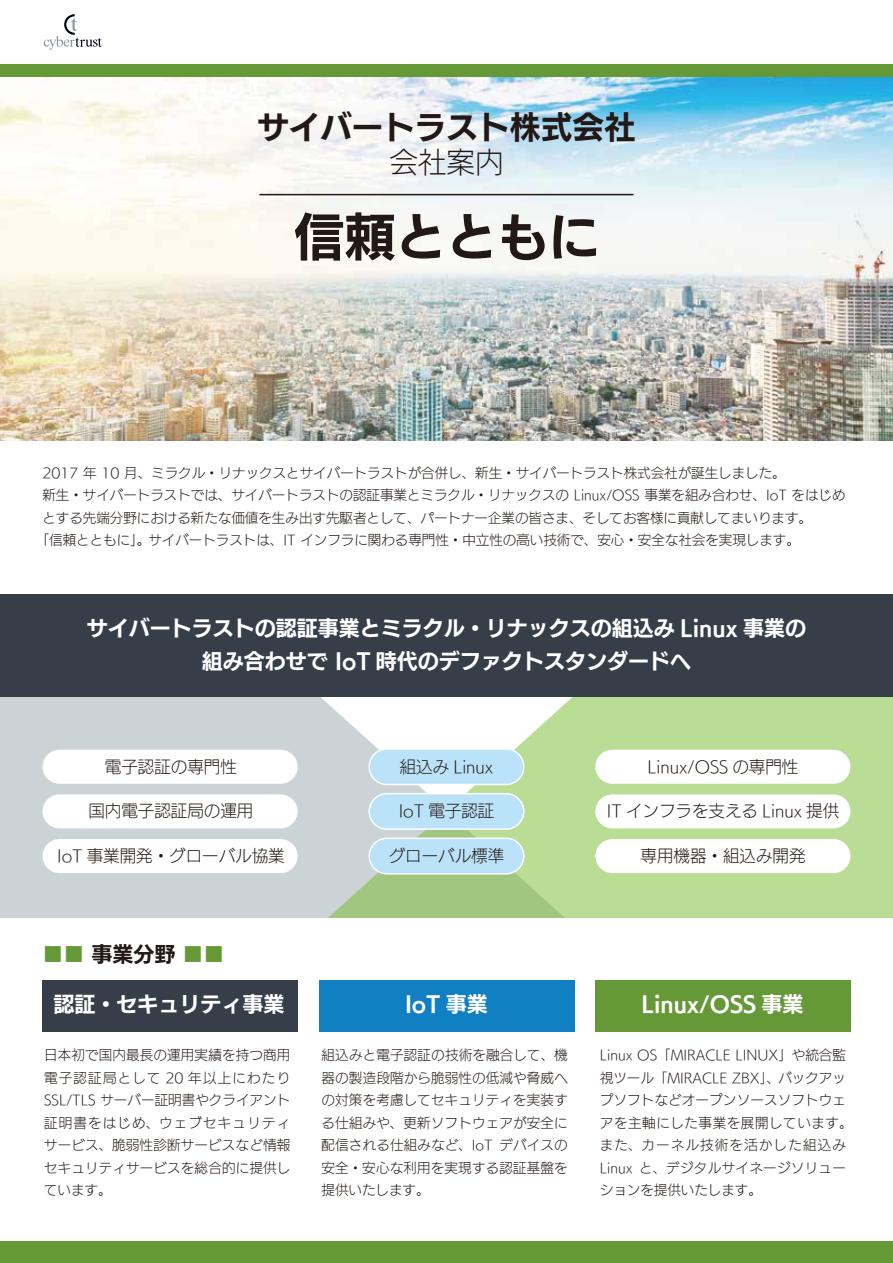
<style>
.page{position:relative;width:893px;height:1263px;background:#fff}
.page>*{position:absolute;margin:0;border:0;box-sizing:border-box;transform-origin:0 0}
.t1{font:51px "UD Kakugo Large Pro B";color:#221815}
.t2{font:31.5px "UD Kakugo Large Pro B";color:#221815}
.t3{font:28.5px "UD Kakugo Large Pro L";color:#221815}
.t4{font:21px/33px "UD Kakugo Large Pro B";color:#fff;text-align:center}
.t5{font:21px "UD Kakugo Large Pro B";color:#659938}
.t6{font:16.5px "UD Kakugo Large Pro L";color:#221815}
.t7{font:13.5px/22.5px "UD Kakugo Large Pro L";color:#221815;text-align:justify}
.s1{color:#221815}
</style>
<div class="page">
<img style="left:0;top:77px;width:893px;height:363px">
<div style="left:0;top:696px;width:252px;height:222px;background:#ccd3d7"></div>
<svg style="left:252px;top:696px;width:641px;height:222px;background:#c1dbab"></svg>
<div style="left:0;top:594px;width:893px;height:102px;background:#363f49"></div>
<div style="left:0;top:64px;width:893px;height:13px;background:#659938"></div>
<div style="left:0;top:1242px;width:893px;height:21px;background:#659938"></div>
<div style="left:319px;top:980px;width:255px;height:51px;background:#1080c3"></div>
<div style="left:43px;top:980px;width:255px;height:51px;background:#363f49"></div>
<div style="left:43px;top:839px;width:255px;height:34px;background:#fff;border-radius:17px"></div>
<div style="left:43px;top:794px;width:255px;height:34px;background:#fff;border-radius:17px"></div>
<div style="left:43px;top:750px;width:255px;height:34px;background:#fff;border-radius:17px"></div>
<div style="left:595px;top:839px;width:255px;height:34px;background:#fff;border-radius:17px"></div>
<div style="left:595px;top:794px;width:255px;height:34px;background:#fff;border-radius:17px"></div>
<div style="left:595px;top:750px;width:255px;height:34px;background:#fff;border-radius:17px"></div>
<svg style="left:368px;top:837px;width:156px;height:37px;background:#bfe4f4"></svg>
<svg style="left:368px;top:793px;width:156px;height:37px;background:#c0e4f6"></svg>
<svg style="left:368px;top:748px;width:156px;height:37px;background:#c0e5f6"></svg>
<div style="left:595px;top:980px;width:255px;height:51px;background:#659938"></div>
<svg style="left:44px;top:14px;width:58px;height:36px"></svg>
<hr style="left:259px;top:194px;width:375px;height:1px;background:#221815">
<h2 class="t2" style="left:257px;top:100px;width:379px">サイバートラスト株式会社</h2>
<h3 class="t3" style="left:389px;top:140px;width:115px">会社案内</h3>
<h1 class="t1" style="left:293px;top:194px;width:307px">信頼とともに</h1>
<p class="t7" style="left:42px;top:461px;width:745px">2017 年 10 月、ミラクル・リナックスとサイバートラストが合併し、新生・サイバートラスト株式会社が誕生しました。</p>
<p class="t7" style="left:42px;top:483px;width:805px">新生・サイバートラストでは、サイバートラストの認証事業とミラクル・リナックスの Linux/OSS 事業を組み合わせ、IoT をはじめ</p>
<p class="t7" style="left:42px;top:506px;width:771px">とする先端分野における新たな価値を生み出す先駆者として、パートナー企業の皆さま、そしてお客様に貢献してまいります。</p>
<p class="t7" style="left:36px;top:528px;width:766px">「信頼とともに」。サイバートラストは、IT インフラに関わる専門性・中立性の高い技術で、安心・安全な社会を実現します。</p>
<h3 class="t4" style="left:87px;top:611px;width:721px">サイバートラストの認証事業とミラクル・リナックスの組込み Linux 事業の組み合わせで IoT 時代のデファクトスタンダードへ</h3>
<p class="t6" style="left:105px;top:753px;width:133px">電子認証の専門性</p>
<p class="t6" style="left:400px;top:753px;width:95px">組込み Linux</p>
<p class="t6" style="left:648px;top:753px;width:152px">Linux/OSS の専門性</p>
<p class="t6" style="left:88px;top:798px;width:166px">国内電子認証局の運用</p>
<p class="t6" style="left:399px;top:798px;width:97px">IoT 電子認証</p>
<p class="t6" style="left:607px;top:798px;width:234px">IT インフラを支える Linux 提供</p>
<p class="t6" style="left:57px;top:843px;width:229px">IoT 事業開発・グローバル協業</p>
<p class="t6" style="left:389px;top:843px;width:117px">グローバル標準</p>
<p class="t6" style="left:640px;top:843px;width:166px">専用機器・組込み開発</p>
<h3 class="t5" style="left:43px;top:936px;width:184px">■■ <span class="s1">事業分野</span> ■■</h3>
<h3 class="t4" style="left:53px;top:987px;width:232px">認証・セキュリティ事業</h3>
<h3 class="t4" style="left:405px;top:987px;width:84px">IoT 事業</h3>
<h3 class="t4" style="left:641px;top:987px;width:164px">Linux/OSS 事業</h3>
<p class="t7" style="left:600px;top:1043px;width:254px;text-align:left">Linux OS「MIRACLE LINUX」や統合監視ツール「MIRACLE ZBX」、バックアップソフトなどオープンソースソフトウェアを主軸にした事業を展開しています。また、カーネル技術を活かした組込み<br>Linux と、デジタルサイネージソリューションを提供いたします。</p>
<p class="t7" style="left:322px;top:1043px;width:248px">組込みと電子認証の技術を融合して、機器の製造段階から脆弱性の低減や脅威への対策を考慮してセキュリティを実装する仕組みや、更新ソフトウェアが安全に配信される仕組みなど、IoT デバイスの安全・安心な利用を実現する認証基盤を提供いたします。</p>
<p class="t7" style="left:44px;top:1043px;width:248px">日本初で国内最長の運用実績を持つ商用電子認証局として 20 年以上にわたりSSL/TLS サーバー証明書やクライアント証明書をはじめ、ウェブセキュリティサービス、脆弱性診断サービスなど情報セキュリティサービスを総合的に提供しています。</p>
</div>
